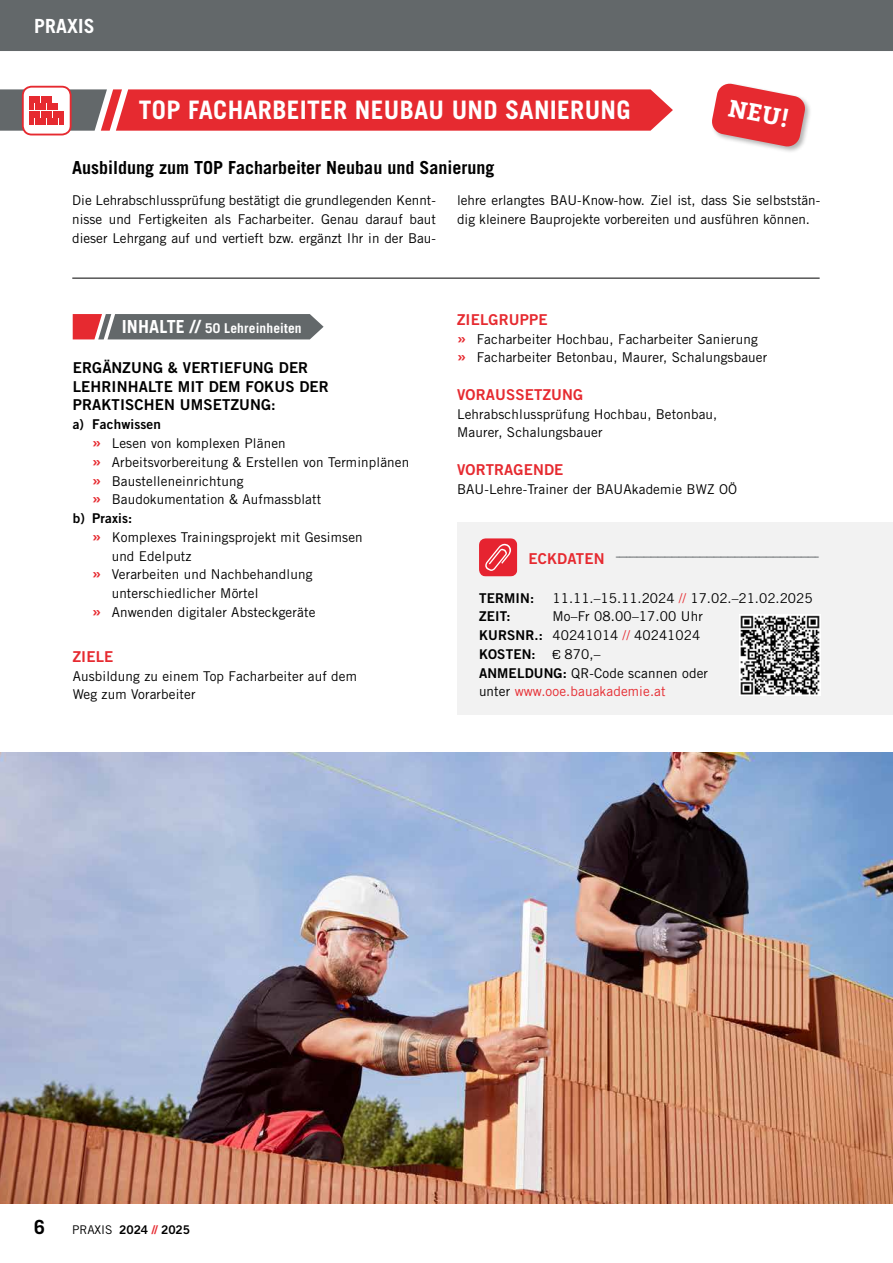
<style>
.page{position:relative;width:893px;height:1263px;background:#fff}
.page>*{position:absolute;margin:0;border:0;box-sizing:border-box;transform-origin:0 0}
.t1{font:700 25.5px "Trade Gothic";letter-spacing:.01em;color:#fff}
.t2{font:700 24px "Bitter";color:#fff}
.t3{font:700 19.5px "Trade Gothic";letter-spacing:.01em;color:#fff}
.t4{font:700 19.5px "Trade Gothic";color:#000}
.t5{font:700 18px "Trade Gothic";color:#000}
.t6{font:15px/18.8px "Trade Gothic Bold No 2";letter-spacing:.01em;color:#000}
.t7{font:15px "Trade Gothic";color:#63686a}
.t8{font:15px "Trade Gothic Bold No 2";letter-spacing:.01em;color:#e62a30}
.t9{font:13.5px/18.8px "Trade Gothic";letter-spacing:.01em;color:#000}
.t10{font:13.5px "Trade Gothic Bold No 2";letter-spacing:.01em;color:#000}
.t11{font:700 13.5px "Trade Gothic";letter-spacing:.01em;color:#fff}
.t12{font:12px "Trade Gothic Bold No 2";letter-spacing:-.01em;color:#000}
.s1{font-size:18px}
.s2{font-family:"Trade Gothic Bold No 2";font-size:16.5px;color:#e62a30}
.s3{font-family:"Trade Gothic Bold No 2";color:#e62a30}
.s4{color:#e62a30}
.s5{font-family:"Trade Gothic Bold No 2"}
.s6{font-family:"Eurostile"}
.s7{font-family:"Trade Gothic"}
</style>
<div class="page">
<div style="left:0;top:0;width:893px;height:51px;background:#63686a"></div>
<div style="left:22px;top:86px;width:50px;height:49px;background:#fff;border:2px solid #e62a30;border-radius:9px"></div>
<svg style="left:0;top:89px;width:673px;height:42px;background:#de4247"></svg>
<div style="left:30px;top:97px;width:10px;height:6px;background:#e62a30"></div>
<div style="left:42px;top:97px;width:10px;height:6px;background:#e62a30"></div>
<div style="left:42px;top:111px;width:10px;height:6px;background:#e62a30"></div>
<div style="left:53px;top:111px;width:11px;height:6px;background:#e62a30"></div>
<svg style="left:73px;top:314px;width:251px;height:25px;background:#796a6d"></svg>
<hr style="left:72px;top:278px;width:748px;height:1px;background:#000">
<div style="left:457px;top:522px;width:436px;height:193px;background:#f2f2f2"></div>
<svg style="left:479px;top:538px;width:38px;height:38px"></svg>
<img style="left:740px;top:615px;width:81px;height:80px">
<img style="left:0;top:752px;width:893px;height:451px">
<div style="left:711px;top:83px;width:101px;height:71px;background:#000;opacity:.3"></div>
<svg style="left:711px;top:83px;width:95px;height:65px"></svg>
<h3 class="t3" style="left:34px;top:14px;width:62px">PRAXIS</h3>
<h1 class="t1" style="left:139px;top:94px;width:493px">TOP FACHARBEITER NEUBAU UND SANIERUNG</h1>
<h3 class="t5" style="left:72px;top:156px;width:424px">Ausbildung zum TOP Facharbeiter Neubau und Sanierung</h3>
<h2 class="t2" style="left:732px;top:92px;width:63px;rotate:11deg">NEU!</h2>
<p class="t9" style="left:72px;top:191px;width:365px;text-align:justify">Die Lehrabschlussprüfung bestätigt die grundlegenden Kennt&shy;nisse und Fertigkeiten als Facharbeiter. Genau darauf baut dieser Lehrgang auf und vertieft bzw. ergänzt Ihr in der Bau-</p>
<p class="t9" style="left:457px;top:191px;width:365px">lehre erlangtes BAU-Know-how. Ziel ist, dass Sie selbststän&shy;dig kleinere Bauprojekte vorbereiten und ausführen können.</p>
<p class="t11" style="left:122px;top:320px;width:181px"><span class="s1">INHALTE //</span> 50 Lehreinheiten</p>
<p class="t6" style="left:73px;top:358px;width:258px">ERGÄNZUNG &amp; VERTIEFUNG DER<br>LEHRINHALTE MIT DEM FOKUS DER<br>PRAKTISCHEN UMSETZUNG:</p>
<p class="t10" style="left:73px;top:416px;width:90px">a) Fachwissen</p>
<p class="t9" style="left:92px;top:434px;width:319px"><span class="s2">»</span> Lesen von komplexen Plänen<br><span class="s2">»</span> Arbeitsvorbereitung &amp; Erstellen von Terminplänen <span class="s2">»</span> Baustelleneinrichtung<br><span class="s2">»</span> Baudokumentation &amp; Aufmassblatt</p>
<p class="t10" style="left:73px;top:510px;width:61px">b) Praxis:</p>
<p class="t9" style="left:92px;top:527px;width:272px"><span class="s2">»</span> Komplexes Trainingsprojekt mit Gesimsen</p>
<p class="t9" style="left:112px;top:546px;width:81px">und Edelputz</p>
<p class="t9" style="left:92px;top:565px;width:222px"><span class="s2">»</span> Verarbeiten und Nachbehandlung</p>
<p class="t9" style="left:112px;top:584px;width:148px">unterschiedlicher Mörtel</p>
<p class="t9" style="left:92px;top:602px;width:225px"><span class="s2">»</span> Anwenden digitaler Absteckgeräte</p>
<p class="t8" style="left:73px;top:647px;width:42px">ZIELE</p>
<p class="t9" style="left:73px;top:666px;width:286px">Ausbildung zu einem Top Facharbeiter auf dem<br>Weg zum Vorarbeiter</p>
<p class="t8" style="left:457px;top:310px;width:92px">ZIELGRUPPE</p>
<p class="t9" style="left:457px;top:329px;width:312px"><span class="s2">»</span> Facharbeiter Hochbau, Facharbeiter Sanierung <span class="s2">»</span> Facharbeiter Betonbau, Maurer, Schalungsbauer</p>
<p class="t8" style="left:457px;top:385px;width:127px">VORAUSSETZUNG</p>
<p class="t9" style="left:457px;top:404px;width:262px">Lehrabschlussprüfung Hochbau, Betonbau,<br>Maurer, Schalungsbauer</p>
<p class="t8" style="left:457px;top:460px;width:108px">VORTRAGENDE</p>
<p class="t9" style="left:457px;top:479px;width:282px">BAU-Lehre-Trainer der BAUAkademie BWZ OÖ</p>
<p class="t7" style="left:528px;top:547px;width:293px"><span class="s3">ECKDATEN</span> ----------------------------------------------------------</p>
<p class="t10" style="left:479px;top:589px;width:57px">TERMIN:</p>
<p class="t9" style="left:552px;top:588px;width:262px">11.11.–15.11.2024 <span class="s4">//</span> 17.02.–21.02.2025</p>
<p class="t10" style="left:479px;top:608px;width:33px">ZEIT:</p>
<p class="t9" style="left:479px;top:607px;width:225px;text-align:right">Mo–Fr 08.00–17.00 Uhr<br><span class="s5">KURSNR.:</span> 40241014 <span class="s4">//</span> 40241024</p>
<p class="t10" style="left:479px;top:646px;width:123px">KOSTEN: <span class="s6">€</span> <span class="s7">870,–</span></p>
<p class="t9" style="left:479px;top:663px;width:231px"><span class="s5">ANMELDUNG:</span> QR-Code scannen oder unter <span class="s4">www.ooe.bauakademie.at</span></p>
<h3 class="t4" style="left:34px;top:1215px;width:12px">6</h3>
<p class="t12" style="left:72px;top:1222px;width:119px"><span class="s7">PRAXIS</span> 2024 <span class="s4">//</span> 2025</p>
</div>
